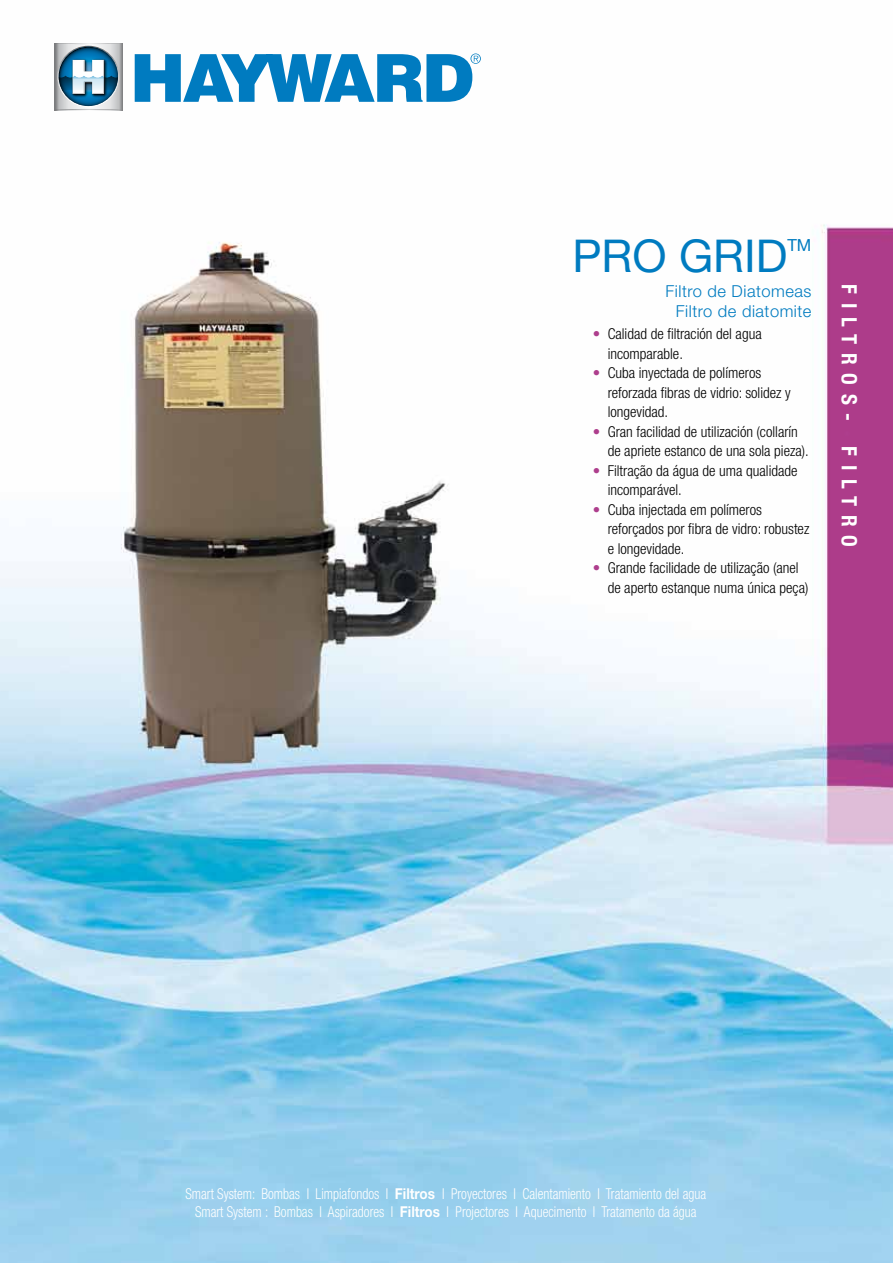
<style>
.page{position:relative;width:893px;height:1263px;background:#fff}
.page>*{position:absolute;margin:0;border:0;box-sizing:border-box;transform-origin:0 0}
.t1{font:45px "Helvetica Neue";color:#007bc0}
.t2{font:700 condensed 21px "Helvetica Neue";letter-spacing:.42em;color:#fff}
.t3{font:16.65px "Helvetica Neue";color:#007bc0}
.t4{font:300 16.5px/19.8px "Helvetica Neue";letter-spacing:.03em;color:#007bc0;text-align:right}
.t5{font:300 condensed 15px/19.5px "Helvetica Neue";color:#000}
.t6{font:300 condensed 15px/18px "Helvetica Neue";color:#fff;text-align:center;scale:.9 1}
.s1{font-weight:300;font-size:15px;color:#ae3e8d}
.s2{color:#ae3e8d}
.s3{font-weight:700;font-stretch:normal}
</style>
<div class="page">
<img style="left:0;top:224px;width:893px;height:1039px">
<img style="left:54px;top:43px;width:81px;height:68px">
<svg style="left:55px;top:43px;width:67px;height:1px"></svg>
<svg style="left:59px;top:47px;width:59px;height:59px"></svg>
<svg style="left:55px;top:60px;width:67px;height:50px"></svg>
<svg style="left:135px;top:53px;width:346px;height:49px"></svg>
<h1 class="t1" style="left:572px;top:230px;width:217px">PRO GRID</h1>
<p class="t3" style="left:787px;top:235px;width:26px">TM</p>
<p class="t4" style="left:666px;top:281px;width:147px">Filtro de Diatomeas<br>Filtro de diatomite</p>
<h2 class="t2" style="left:862px;top:284px;width:264px;rotate:90deg">FILTROS- <span class="s1">•</span> FILTRO</h2>
<p class="t5" style="left:608px;top:324px;width:156px;text-indent:-15px"><span class="s2">•</span> Calidad de filtración del agua incomparable.</p>
<p class="t5" style="left:608px;top:363px;width:184px;text-indent:-15px"><span class="s2">•</span> Cuba inyectada de polímeros reforzada fibras de vidrio: solidez y longevidad.</p>
<p class="t5" style="left:608px;top:422px;width:203px;text-indent:-15px"><span class="s2">•</span> Gran facilidad de utilización (collarín de apriete estanco de una sola pieza).</p>
<p class="t5" style="left:608px;top:461px;width:191px;text-indent:-15px"><span class="s2">•</span> Filtração da água de uma qualidade incomparável.</p>
<p class="t5" style="left:608px;top:500px;width:203px;text-indent:-15px"><span class="s2">•</span> Cuba injectada em polímeros reforçados por fibra de vidro: robustez e longevidade.</p>
<p class="t5" style="left:608px;top:558px;width:202px;text-indent:-15px"><span class="s2">•</span> Grande facilidade de utilização (anel de aperto estanque numa única peça)</p>
<p class="t6" style="left:185px;top:1185px;width:580px">Smart System: Bombas I Limpiafondos I <span class="s3">Filtros</span> I Proyectores I Calentamiento I Tratamiento del agua<br>Smart System : Bombas I Aspiradores I <span class="s3">Filtros</span> I Projectores I Aquecimento I Tratamento da água</p>
</div>
